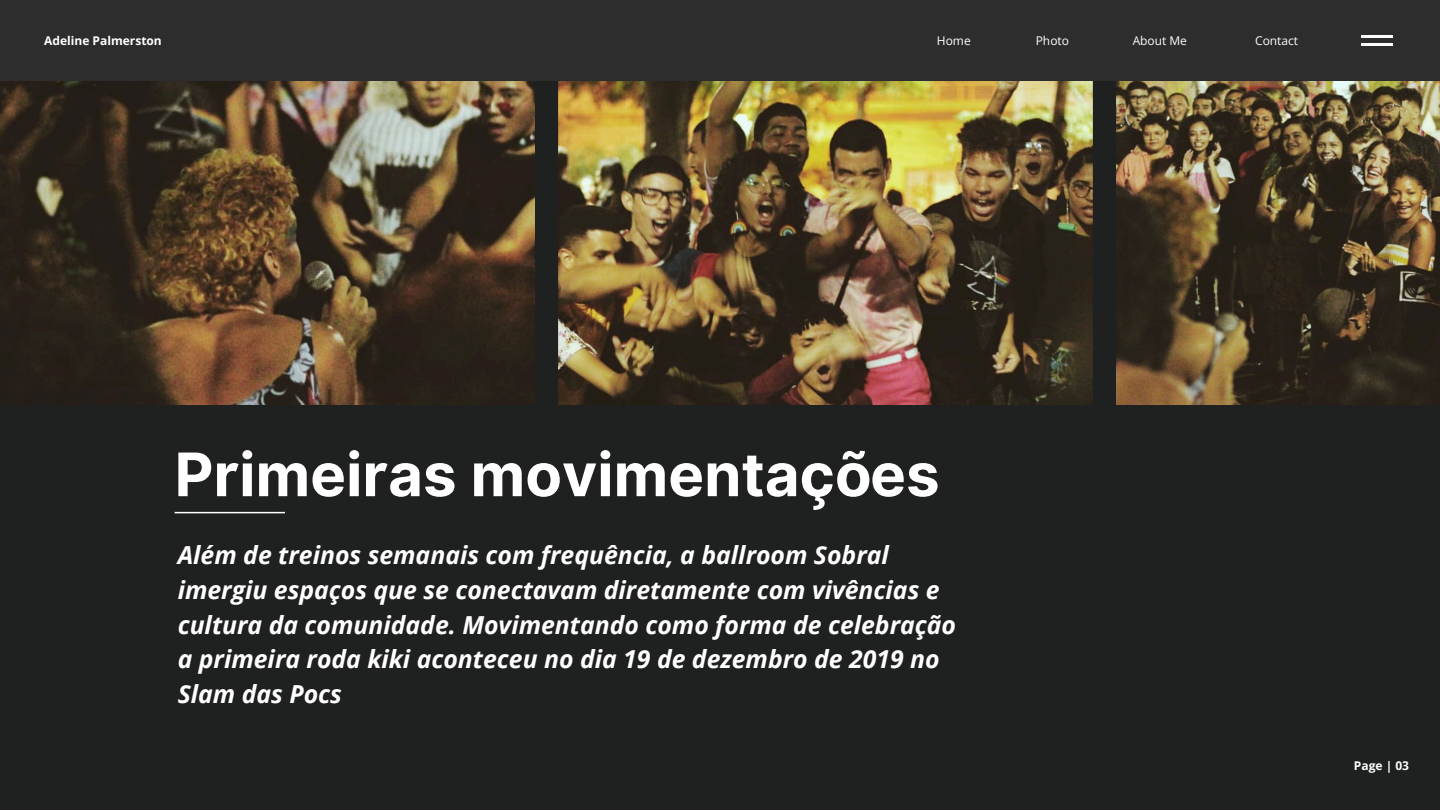
<style>
.page{position:relative;width:1440px;height:810px;background:#1f2020}
.page>*{position:absolute;margin:0;border:0;box-sizing:border-box;transform-origin:0 0}
.t1{font:700 60px "Inter";color:#fff}
.t2{font:italic 700 24.8px/34.6px "Open Sans";color:#fff}
.t3{font:700 12px "Open Sans";color:#fff}
.t4{font:12px "Open Sans";color:#fff}
</style>
<div class="page">
<div style="left:0;top:0;width:1440px;height:81px;background:#2d2d2d"></div>
<hr style="left:1362px;top:36px;width:31px;height:2px;background:#fff">
<hr style="left:1362px;top:43px;width:31px;height:2px;background:#fff">
<img style="left:1116px;top:81px;width:324px;height:324px">
<img style="left:558px;top:81px;width:535px;height:324px">
<img style="left:0;top:81px;width:535px;height:324px">
<hr style="left:175px;top:512px;width:110px;height:1px;background:#fff">
<h3 class="t3" style="left:44px;top:32px;width:119px">Adeline Palmerston</h3>
<p class="t4" style="left:937px;top:32px;width:35px">Home</p>
<p class="t4" style="left:1036px;top:32px;width:35px">Photo</p>
<p class="t4" style="left:1133px;top:32px;width:56px">About Me</p>
<p class="t4" style="left:1255px;top:32px;width:45px">Contact</p>
<h2 class="t1" style="left:175px;top:439px;width:767px">Primeiras movimentações</h2>
<h3 class="t2" style="left:178px;top:538px;width:780px">Além de treinos semanais com frequência, a ballroom Sobral imergiu espaços que se conectavam diretamente com vivências e cultura da comunidade. Movimentando como forma de celebração a primeira roda kiki aconteceu no dia 19 de dezembro de 2019 no Slam das Pocs</h3>
<h1 class="t3" style="left:1354px;top:757px;width:57px">Page | 03</h1>
</div>
